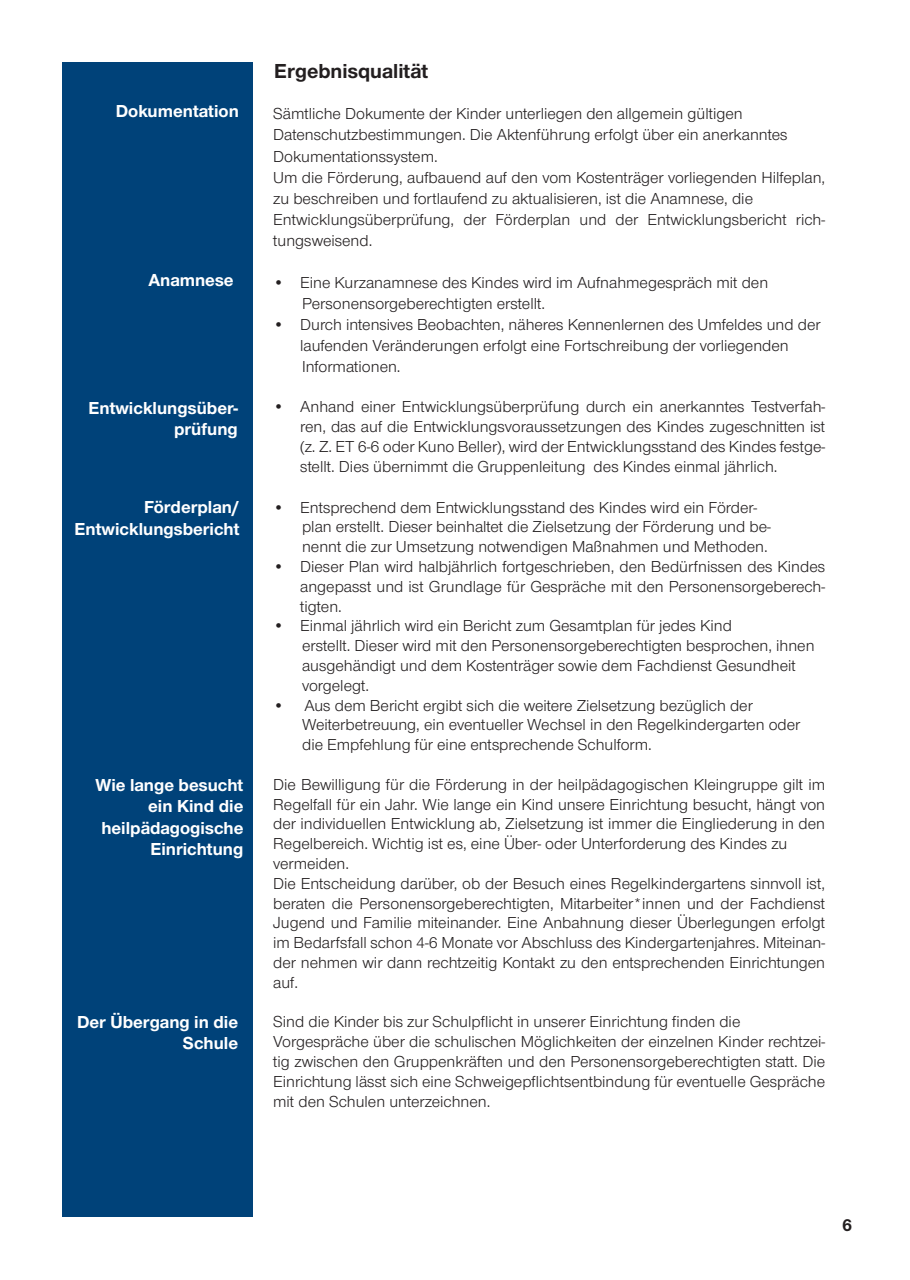
<style>
.page{position:relative;width:910px;height:1280px;background:#fff}
.page>*{position:absolute;margin:0;border:0;box-sizing:border-box;transform-origin:0 0}
.t1{font:700 21px "Nordelbica";color:#231f20}
.t2{font:700 18px/21.6px "Nordelbica";color:#fff;text-align:right}
.t3{font:700 18px "Nordelbica";color:#231f20}
.t4{font:16.5px/19.8px "Nordelbica";color:#231f20}
</style>
<div class="page">
<div style="left:63px;top:63px;width:190px;height:1154px;background:#004279"></div>
<p class="t2" style="left:116px;top:100px;width:125px">Dokumentation</p>
<p class="t2" style="left:148px;top:269px;width:87px">Anamnese</p>
<p class="t2" style="left:89px;top:397px;width:151px">Entwicklungsüber&shy;prüfung</p>
<p class="t2" style="left:75px;top:496px;width:167px">Förderplan/<br>Entwicklungsbericht</p>
<p class="t2" style="left:95px;top:774px;width:150px">Wie lange besucht ein Kind die heilpädagogische<br>Einrichtung</p>
<p class="t2" style="left:77px;top:1011px;width:163px">Der Übergang in die<br>Schule</p>
<p class="t1" style="left:274px;top:59px;width:155px">Ergebnisqualität</p>
<p class="t4" style="left:273px;top:104px;width:553px;line-height:21px">Sämtliche Dokumente der Kinder unterliegen den allgemein gültigen Datenschutzbestimmungen. Die Aktenführung erfolgt über ein anerkanntes Dokumentationssystem.<br>Um die Förderung, aufbauend auf den vom Kostenträger vorliegenden Hilfeplan, zu beschreiben und fortlaufend zu aktualisieren, ist die Anamnese, die Entwicklungsüberprüfung, der Förderplan und der Entwicklungsbericht rich&shy;tungsweisend.</p>
<p class="t4" style="left:302px;top:272px;width:468px;line-height:21px;text-indent:-29px">• Eine Kurzanamnese des Kindes wird im Aufnahmegespräch mit den<br>Personensorgeberechtigten erstellt.</p>
<p class="t4" style="left:300px;top:314px;width:522px;line-height:21px;text-indent:-27px">• Durch intensives Beobachten, näheres Kennenlernen des Umfeldes und der laufenden Veränderungen erfolgt eine Fortschreibung der vorliegenden<br>Informationen.</p>
<p class="t4" style="left:300px;top:397px;width:526px;text-align:justify;text-indent:-27px">• Anhand einer Entwicklungsüberprüfung durch ein anerkanntes Testverfah&shy;ren, das auf die Entwicklungsvoraussetzungen des Kindes zugeschnitten ist (z. Z. ET 6-6 oder Kuno Beller), wird der Entwicklungsstand des Kindes festge&shy;stellt. Dies übernimmt die Gruppenleitung des Kindes einmal jährlich.</p>
<p class="t4" style="left:302px;top:497px;width:470px;text-indent:-29px">• Entsprechend dem Entwicklungsstand des Kindes wird ein Förder&shy;plan erstellt. Dieser beinhaltet die Zielsetzung der Förderung und be&shy;nennt die zur Umsetzung notwendigen Maßnahmen und Methoden.</p>
<p class="t4" style="left:300px;top:557px;width:526px;text-align:justify;text-indent:-27px">• Dieser Plan wird halbjährlich fortgeschrieben, den Bedürfnissen des Kindes angepasst und ist Grundlage für Gespräche mit den Personensorgeberech&shy;tigten.</p>
<p class="t4" style="left:302px;top:616px;width:514px;text-indent:-29px">• Einmal jährlich wird ein Bericht zum Gesamtplan für jedes Kind<br>erstellt. Dieser wird mit den Personensorgeberechtigten besprochen, ihnen ausgehändigt und dem Kostenträger sowie dem Fachdienst Gesundheit vorgelegt.</p>
<p class="t4" style="left:302px;top:695px;width:500px;text-indent:-29px">• Aus dem Bericht ergibt sich die weitere Zielsetzung bezüglich der<br>Weiterbetreuung, ein eventueller Wechsel in den Regelkindergarten oder die Empfehlung für eine entsprechende Schulform.</p>
<p class="t4" style="left:273px;top:774px;width:553px">Die Bewilligung für die Förderung in der heilpädagogischen Kleingruppe gilt im Regelfall für ein Jahr. Wie lange ein Kind unsere Einrichtung besucht, hängt von der individuellen Entwicklung ab, Zielsetzung ist immer die Eingliederung in den Regelbereich. Wichtig ist es, eine Über- oder Unterforderung des Kindes zu vermeiden.<br>Die Entscheidung darüber, ob der Besuch eines Regelkindergartens sinnvoll ist, beraten die Personensorgeberechtigten, Mitarbeiter*innen und der Fachdienst Jugend und Familie miteinander. Eine Anbahnung dieser Überlegungen erfolgt im Bedarfsfall schon 4-6 Monate vor Abschluss des Kindergartenjahres. Miteinan&shy;der nehmen wir dann rechtzeitig Kontakt zu den entsprechenden Einrichtungen auf.</p>
<p class="t4" style="left:273px;top:1012px;width:553px">Sind die Kinder bis zur Schulpflicht in unserer Einrichtung finden die Vorgespräche über die schulischen Möglichkeiten der einzelnen Kinder rechtzei&shy;tig zwischen den Gruppenkräften und den Personensorgeberechtigten statt. Die Einrichtung lässt sich eine Schweigepflichtsentbindung für eventuelle Gespräche mit den Schulen unterzeichnen.</p>
<p class="t3" style="left:842px;top:1214px;width:12px">6</p>
</div>
